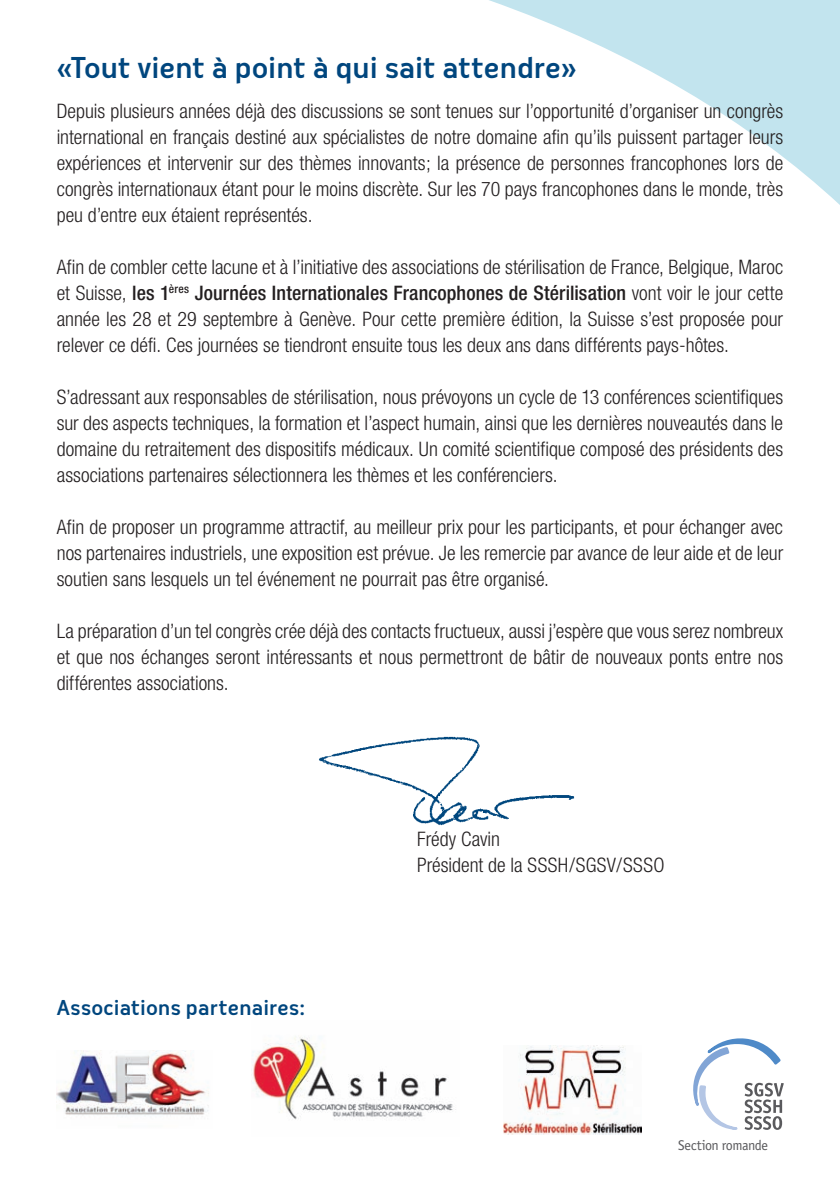
<style>
.page{position:relative;width:840px;height:1191px;background:#fff}
.page>*{position:absolute;margin:0;border:0;box-sizing:border-box;transform-origin:0 0}
.t1{font:500 28px "Oceania";letter-spacing:-.005em;color:#00467e}
.t2{font:300 condensed 20px/26px "Helvetica Neue";color:#231f20;text-align:justify}
.t3{font:500 20px "Oceania";color:#00467e}
.t4{font:14.2px "Officina Sans";letter-spacing:-.03em;color:#5a5a5d}
.s1{font-weight:500}
</style>
<div class="page">
<img style="left:319px;top:736px;width:256px;height:90px">
<svg style="left:489px;top:0;width:350px;height:204px"></svg>
<img style="left:56px;top:1050px;width:153px;height:66px">
<img style="left:252px;top:1037px;width:204px;height:83px">
<img style="left:503px;top:1045px;width:138px;height:89px">
<svg style="left:693px;top:1038px;width:91px;height:92px"></svg>
<h1 class="t1" style="left:57px;top:51px;width:521px">«Tout vient à point à qui sait attendre»</h1>
<p class="t2" style="left:57px;top:98px;width:727px">Depuis plusieurs années déjà des discussions se sont tenues sur l’opportunité d’organiser un congrès international en français destiné aux spécialistes de notre domaine afin qu’ils puissent partager leurs expériences et intervenir sur des thèmes innovants; la présence de personnes francophones lors de congrès internationaux étant pour le moins discrète. Sur les 70 pays francophones dans le monde, très peu d’entre eux étaient représentés.</p>
<p class="t2" style="left:57px;top:254px;width:727px">Afin de combler cette lacune et à l’initiative des associations de stérilisation de France, Belgique, Maroc et Suisse, <span class="s1">les 1</span><sup>ères</sup> <span class="s1">Journées internationales Francophones de Stérilisation</span> vont voir le jour cette année les 28 et 29 septembre à Genève. Pour cette première édition, la Suisse s’est proposée pour relever ce défi. Ces journées se tiendront ensuite tous les deux ans dans différents pays-hôtes.</p>
<p class="t2" style="left:57px;top:384px;width:727px">S’adressant aux responsables de stérilisation, nous prévoyons un cycle de 13 conférences scientifiques sur des aspects techniques, la formation et l’aspect humain, ainsi que les dernières nouveautés dans le domaine du retraitement des dispositifs médicaux. Un comité scientifique composé des présidents des associations partenaires sélectionnera les thèmes et les conférenciers.</p>
<p class="t2" style="left:57px;top:514px;width:727px">Afin de proposer un programme attractif, au meilleur prix pour les participants, et pour échanger avec nos partenaires industriels, une exposition est prévue. Je les remercie par avance de leur aide et de leur soutien sans lesquels un tel événement ne pourrait pas être organisé.</p>
<p class="t2" style="left:57px;top:618px;width:727px">La préparation d’un tel congrès crée déjà des contacts fructueux, aussi j’espère que vous serez nombreux et que nos échanges seront intéressants et nous permettront de bâtir de nouveaux ponts entre nos différentes associations.</p>
<p class="t3" style="left:57px;top:996px;width:250px">Associations partenaires:</p>
<p class="t2" style="left:417px;top:826px;width:249px">Frédy Cavin<br>Président de la SSSH/SGSV/SSSO</p>
<p class="t4" style="left:677px;top:1136px;width:91px">Section romande</p>
</div>
